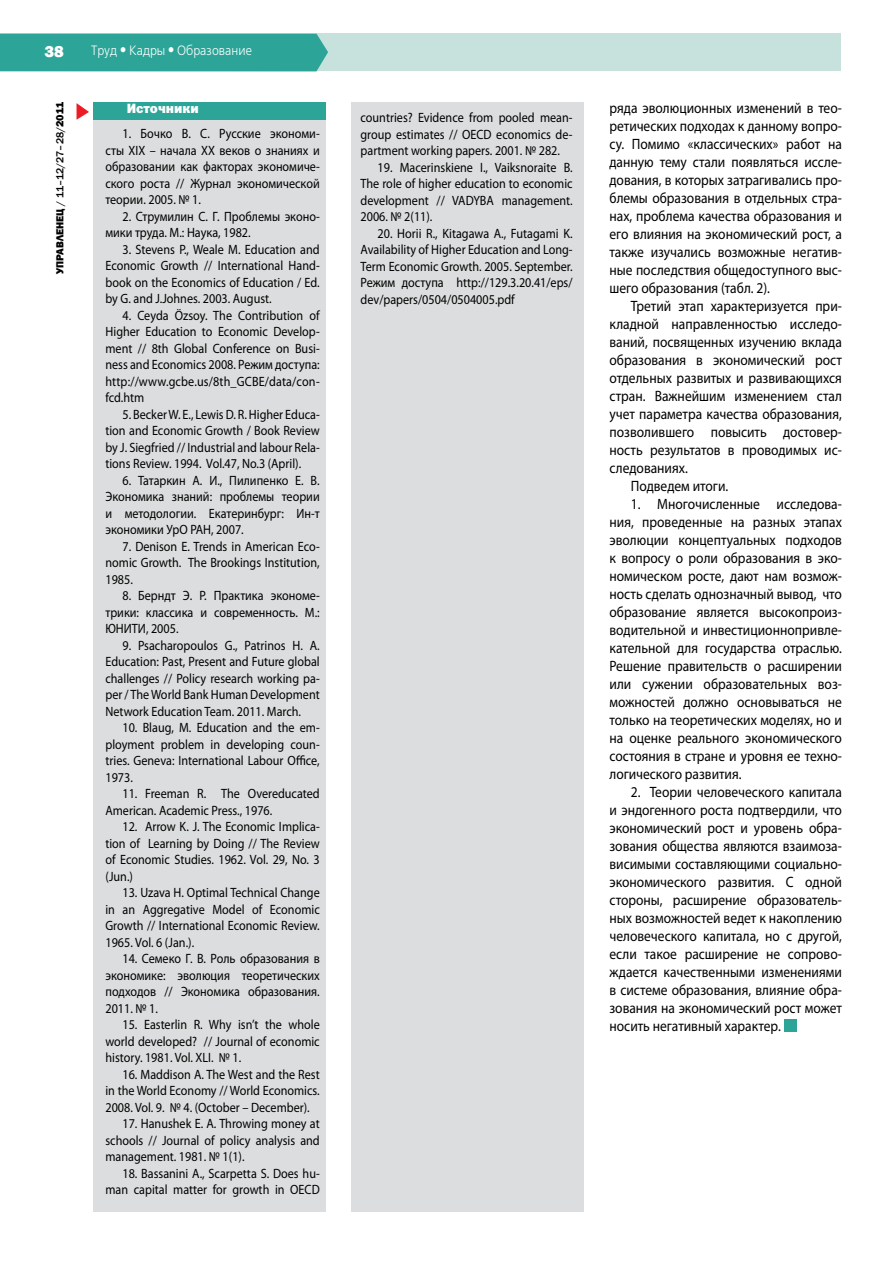
<style>
.page{position:relative;width:893px;height:1263px;background:#fff}
.page>*{position:absolute;margin:0;border:0;box-sizing:border-box;transform-origin:0 0}
.t1{font:800 16.5px "Franklin Gothic";color:#fff}
.t2{font:15px/18px "Myriad Pro";color:#000;text-align:justify;scale:.9 1}
.t3{font:13.5px/16.5px "Myriad Pro";color:#000;text-align:justify;scale:.9 1}
.t4{font:13.5px "Free Set C";color:#fff;scale:.9 1}
.t5{font:13.5px "Franklin Gothic Heavy C";color:#fff}
.t6{font:500 10.5px "Franklin Gothic";color:#000}
.s1{font-weight:800}
.s2{font-family:"Franklin Gothic Heavy C";font-weight:400}
</style>
<div class="page">
<div style="left:0;top:33px;width:841px;height:38px;background:#c7e1dc"></div>
<div style="left:0;top:34px;width:328px;height:37px;background:#2ca598"></div>
<div style="left:351px;top:102px;width:233px;height:1110px;background:#dcddde"></div>
<div style="left:94px;top:102px;width:232px;height:1110px;background:#dcddde"></div>
<div style="left:784px;top:1019px;width:12px;height:12px;background:#2ca598"></div>
<div style="left:94px;top:102px;width:232px;height:18px;background:#2ca598"></div>
<svg style="left:77px;top:103px;width:12px;height:17px"></svg>
<p class="t1" style="left:44px;top:41px;width:21px">38</p>
<p class="t4" style="left:91px;top:43px;width:180px">Труд ● Кадры ● Образование</p>
<p class="t6" style="left:53px;top:274px;width:174px;rotate:-90deg"><span class="s1">УПРАВЛЕНЕЦ</span> / 11–12/27–28/<span class="s2">2011</span></p>
<p class="t5" style="left:127px;top:101px;width:74px">Источники</p>
<p class="t3" style="left:105px;top:125px;width:240px;text-indent:17px">1. Бочко В. С. Русские экономи&shy;сты ХIХ – начала ХХ веков о знаниях и образовании как факторах экономиче&shy;ского роста // Журнал экономической теории. 2005. № 1.</p>
<p class="t3" style="left:105px;top:208px;width:240px;text-indent:17px">2. Струмилин С. Г. Проблемы эконо&shy;мики труда. М.: Наука, 1982.</p>
<p class="t3" style="left:105px;top:241px;width:240px;text-indent:17px">3. Stevens P., Weale M. Education and Economic Growth // International Hand&shy;book on the Economics of Education / Ed. by G. and J.Johnes. 2003. August.</p>
<p class="t3" style="left:105px;top:307px;width:240px;text-indent:17px">4. Ceyda Özsoy. The Contribution of Higher Education to Economic Develop&shy;ment // 8th Global Conference on Busi&shy;ness and Economics 2008. Режим доступа: http://www.gcbe.us/8th_GCBE/data/con&shy;fcd.htm</p>
<p class="t3" style="left:105px;top:406px;width:240px;text-indent:17px">5. Becker W. E., Lewis D. R. Higher Educa&shy;tion and Economic Growth / Book Review by J. Siegfried // Industrial and labour Rela&shy;tions Review. 1994. Vol.47, No.3 (April).</p>
<p class="t3" style="left:105px;top:472px;width:240px;text-indent:17px">6. Татаркин А. И., Пилипенко Е. В.<br>Экономика знаний: проблемы теории и методологии. Екатеринбург: Ин-т экономики УрО РАН, 2007.</p>
<p class="t3" style="left:105px;top:538px;width:240px;text-indent:17px">7. Denison E. Trends in American Eco&shy;nomic Growth. The Brookings Institution, 1985.</p>
<p class="t3" style="left:105px;top:587px;width:240px;text-indent:17px">8. Берндт Э. Р. Практика экономе&shy;трики: классика и современность. М.:<br>ЮНИТИ, 2005.</p>
<p class="t3" style="left:105px;top:637px;width:240px;text-indent:17px">9. Psacharopoulos G., Patrinos H. A.<br>Education: Past, Present and Future global challenges // Policy research working pa&shy;per / The World Bank Human Development Network Education Team. 2011. March.</p>
<p class="t3" style="left:105px;top:719px;width:240px;text-indent:17px">10. Blaug, M. Education and the em&shy;ployment problem in developing coun&shy;tries. Geneva: International Labour Office, 1973.</p>
<p class="t3" style="left:105px;top:785px;width:240px;text-indent:17px">11. Freeman R. The Overeducated<br>American. Academic Press., 1976.</p>
<p class="t3" style="left:105px;top:818px;width:240px;text-indent:17px">12. Arrow K. J. The Economic Implica&shy;tion of Learning by Doing // The Review of Economic Studies. 1962. Vol. 29, No. 3 (Jun.)</p>
<p class="t3" style="left:105px;top:884px;width:240px;text-indent:17px">13. Uzava H. Optimal Technical Change in an Aggregative Model of Economic Growth // International Economic Review.<br>1965. Vol. 6 (Jan.).</p>
<p class="t3" style="left:105px;top:950px;width:240px;text-indent:17px">14. Семеко Г. В. Роль образования в экономике: эволюция теоретических подходов // Экономика образования.<br>2011. № 1.</p>
<p class="t3" style="left:105px;top:1016px;width:240px;text-indent:17px">15. Easterlin R. Why isn’t the whole world developed? // Journal of economic history. 1981. Vol. XLI. № 1.</p>
<p class="t3" style="left:105px;top:1065px;width:240px;text-indent:17px">16. Maddison A. The West and the Rest in the World Economy // World Economics.<br>2008. Vol. 9. № 4. (October – December).</p>
<p class="t3" style="left:105px;top:1115px;width:240px;text-indent:17px">17. Hanushek E. A. Throwing money at schools // Journal of policy analysis and management. 1981. № 1(1).</p>
<p class="t3" style="left:105px;top:1164px;width:240px;text-align:right">18. Bassanini A., Scarpetta S. Does hu&shy;man capital matter for growth in OECD</p>
<p class="t3" style="left:361px;top:109px;width:237px">countries? Evidence from pooled mean&shy;group estimates // OECD economics de&shy;partment working papers. 2001. № 282.</p>
<p class="t3" style="left:361px;top:159px;width:237px;text-indent:17px">19. Macerinskiene I., Vaiksnoraite B.<br>The role of higher education to economic development // VADYBA management.<br>2006. № 2(11).</p>
<p class="t3" style="left:361px;top:225px;width:237px;text-indent:17px">20. Horii R., Kitagawa A., Futagami K.<br>Availability of Higher Education and Long-Term Economic Growth. 2005. September.<br>Режим доступа http://129.3.20.41/eps/ dev/papers/0504/0504005.pdf</p>
<p class="t2" style="left:609px;top:99px;width:260px">ряда эволюционных изменений в тео&shy;ретических подходах к данному вопро&shy;су. Помимо «классических» работ на данную тему стали появляться иссле&shy;дования, в которых затрагивались про&shy;блемы образования в отдельных стра&shy;нах, проблема качества образования и его влияния на экономический рост, а также изучались возможные негатив&shy;ные последствия общедоступного выс&shy;шего образования (табл. 2).</p>
<p class="t2" style="left:631px;top:297px;width:236px">Третий этап характеризуется при-</p>
<p class="t2" style="left:609px;top:315px;width:260px">кладной направленностью исследо-</p>
<p class="t2" style="left:609px;top:333px;width:260px">ваний, посвященных изучению вклада</p>
<p class="t2" style="left:609px;top:351px;width:260px">образования в экономический рост</p>
<p class="t2" style="left:609px;top:369px;width:260px">отдельных развитых и развивающихся</p>
<p class="t2" style="left:609px;top:387px;width:260px">стран. Важнейшим изменением стал</p>
<p class="t2" style="left:609px;top:405px;width:260px">учет параметра качества образования,</p>
<p class="t2" style="left:609px;top:423px;width:260px">позволившего повысить достовер-</p>
<p class="t2" style="left:609px;top:441px;width:260px">ность результатов в проводимых ис-</p>
<p class="t2" style="left:609px;top:459px;width:89px">следованиях.</p>
<p class="t2" style="left:631px;top:477px;width:110px">Подведем итоги.</p>
<p class="t2" style="left:609px;top:495px;width:260px;text-indent:21px">1. Многочисленные исследова&shy;ния, проведенные на разных этапах эволюции концептуальных подходов к вопросу о роли образования в эко&shy;номическом росте, дают нам возмож&shy;ность сделать однозначный вывод, что образование является высокопроиз&shy;водительной и инвестиционнопривле&shy;кательной для государства отраслью.<br>Решение правительств о расширении или сужении образовательных воз&shy;можностей должно основываться не только на теоретических моделях, но и на оценке реального экономического состояния в стране и уровня ее техно&shy;логического развития.</p>
<p class="t2" style="left:609px;top:783px;width:260px;text-indent:21px">2. Теории человеческого капитала и эндогенного роста подтвердили, что экономический рост и уровень обра&shy;зования общества являются взаимоза&shy;висимыми составляющими социально&shy;экономического развития. С одной стороны, расширение образователь&shy;ных возможностей ведет к накоплению человеческого капитала, но с другой, если такое расширение не сопрово&shy;ждается качественными изменениями в системе образования, влияние обра&shy;зования на экономический рост может носить негативный характер.</p>
</div>
